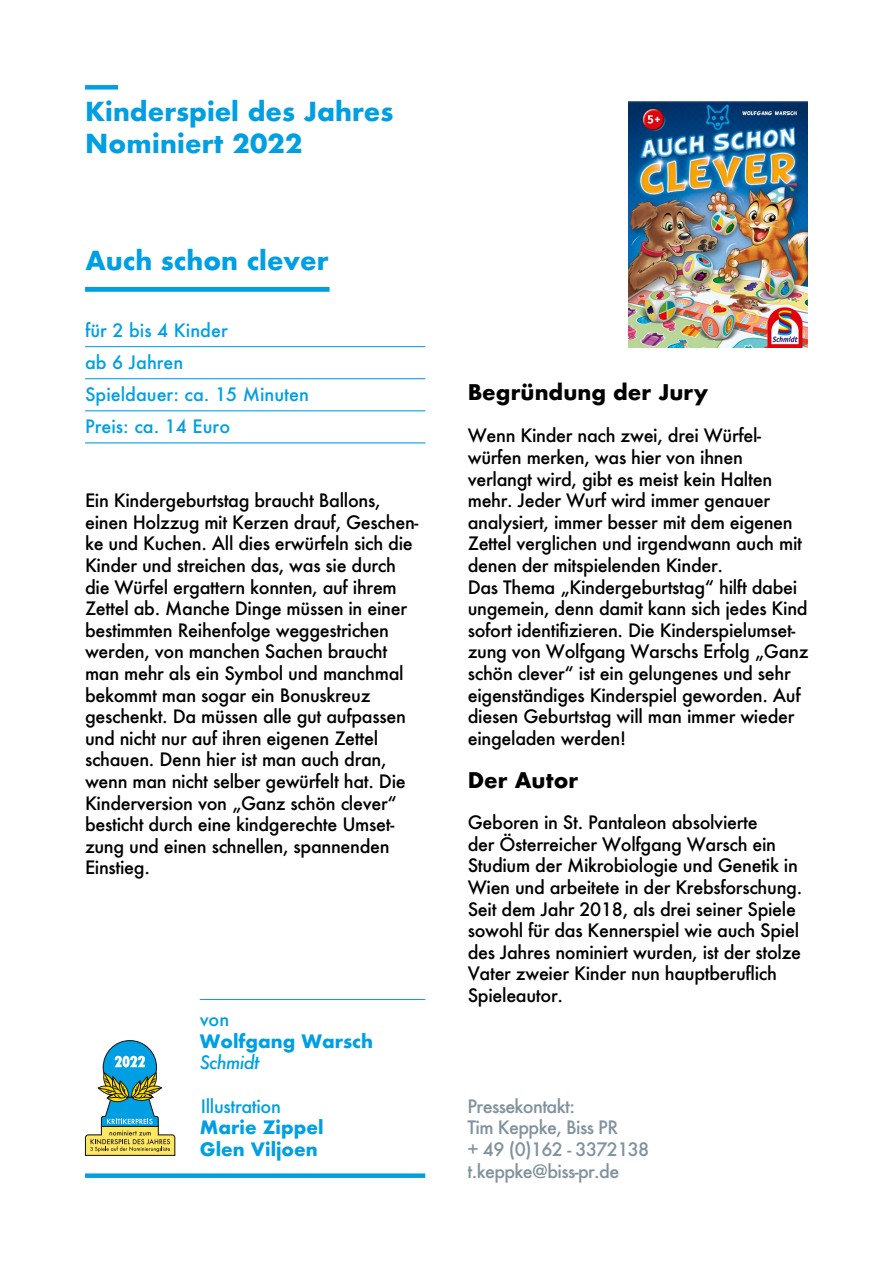
<style>
.page{position:relative;width:893px;height:1263px;background:#fff}
.page>*{position:absolute;margin:0;border:0;box-sizing:border-box;transform-origin:0 0}
.t1{font:700 25.5px/31.5px "Futura";color:#009fe3}
.t2{font:700 21px "Futura";color:#000}
.t3{font:500 18px/21.6px "Futura";letter-spacing:-.02em;color:#000}
.t4{font:500 18px/21.6px "Futura";letter-spacing:-.035em;color:#80929d}
.t5{font:500 18px/32.1px "Futura";color:#009fe3}
.t6{font:700 18px/21.6px "Futura";color:#009fe3}
.t7{font:500 18px "Futura";letter-spacing:-.02em;color:#009fe3}
.t8{font:italic 500 18px "Futura";letter-spacing:-.035em;color:#009fe3}
</style>
<div class="page">
<div style="left:85px;top:85px;width:33px;height:5px;background:#009fe3"></div>
<hr style="left:85px;top:346px;width:340px;height:1px;background:#009fe3">
<hr style="left:85px;top:378px;width:340px;height:1px;background:#009fe3">
<hr style="left:85px;top:410px;width:340px;height:1px;background:#009fe3">
<hr style="left:85px;top:443px;width:340px;height:1px;background:#009fe3">
<div style="left:85px;top:1173px;width:340px;height:5px;background:#009fe3"></div>
<div style="left:85px;top:287px;width:245px;height:5px;background:#009fe3"></div>
<hr style="left:200px;top:999px;width:225px;height:1px;background:#009fe3">
<svg style="left:84px;top:1040px;width:92px;height:116px"></svg>
<img style="left:629px;top:101px;width:178px;height:246px">
<h1 class="t1" style="left:85px;top:96px;width:310px">Kinderspiel des Jahres<br>Nominiert 2022</h1>
<h1 class="t1" style="left:85px;top:245px;width:245px">Auch schon clever</h1>
<p class="t5" style="left:85px;top:314px;width:225px">für 2 bis 4 Kinder<br>ab 6 Jahren<br>Spieldauer: ca. 15 Minuten<br>Preis: ca. 14 Euro</p>
<p class="t3" style="left:85px;top:489px;width:335px">Ein Kindergeburtstag braucht Ballons, einen Holzzug mit Kerzen drauf, Geschen&shy;ke und Kuchen. All dies erwürfeln sich die Kinder und streichen das, was sie durch die Würfel ergattern konnten, auf ihrem Zettel ab. Manche Dinge müssen in einer bestimmten Reihenfolge weggestrichen werden, von manchen Sachen braucht man mehr als ein Symbol und manchmal bekommt man sogar ein Bonuskreuz geschenkt. Da müssen alle gut aufpassen und nicht nur auf ihren eigenen Zettel schauen. Denn hier ist man auch dran, wenn man nicht selber gewürfelt hat. Die Kinderversion von „Ganz schön clever“ besticht durch eine kindgerechte Umset&shy;zung und einen schnellen, spannenden Einstieg.</p>
<p class="t5" style="left:200px;top:1003px;width:31px">von</p>
<p class="t6" style="left:200px;top:1030px;width:175px">Wolfgang Warsch</p>
<p class="t8" style="left:200px;top:1050px;width:61px">Schmidt</p>
<p class="t7" style="left:201px;top:1094px;width:82px">Illustration</p>
<p class="t6" style="left:200px;top:1117px;width:125px">Marie Zippel<br>Glen Viljoen</p>
<p class="t2" style="left:468px;top:377px;width:242px">Begründung der Jury</p>
<p class="t3" style="left:468px;top:425px;width:342px">Wenn Kinder nach zwei, drei Würfel&shy;würfen merken, was hier von ihnen verlangt wird, gibt es meist kein Halten mehr. Jeder Wurf wird immer genauer analysiert, immer besser mit dem eigenen Zettel verglichen und irgendwann auch mit denen der mitspielenden Kinder.<br>Das Thema „Kindergeburtstag“ hilft dabei ungemein, denn damit kann sich jedes Kind sofort identifizieren. Die Kinderspielumset&shy;zung von Wolfgang Warschs Erfolg „Ganz schön clever“ ist ein gelungenes und sehr eigenständiges Kinderspiel geworden. Auf diesen Geburtstag will man immer wieder eingeladen werden!</p>
<p class="t2" style="left:468px;top:764px;width:112px">Der Autor</p>
<p class="t3" style="left:468px;top:811px;width:336px">Geboren in St. Pantaleon absolvierte<br>der Österreicher Wolfgang Warsch ein Studium der Mikrobiologie und Genetik in Wien und arbeitete in der Krebsforschung.<br>Seit dem Jahr 2018, als drei seiner Spiele sowohl für das Kennerspiel wie auch Spiel des Jahres nominiert wurden, ist der stolze Vater zweier Kinder nun hauptberuflich Spieleautor.</p>
<p class="t4" style="left:468px;top:1095px;width:183px">Pressekontakt:<br>Tim Keppke, Biss PR<br>+ 49 (0)162 - 3372138 t.keppke@biss-pr.de</p>
</div>
